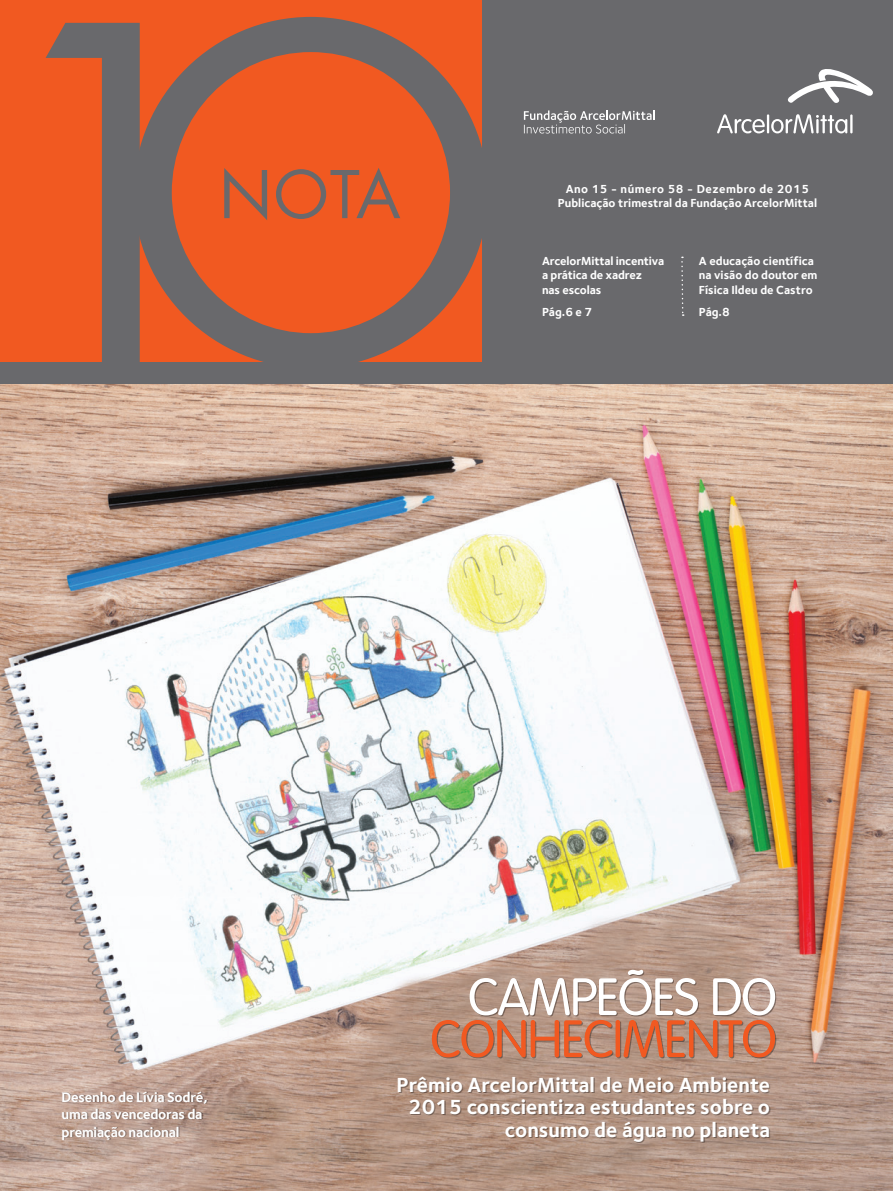
<style>
.page{position:relative;width:893px;height:1191px;background:#fff}
.page>*{position:absolute;margin:0;border:0;box-sizing:border-box;transform-origin:0 0}
.t1{font:450.3px "Futura";color:#69696c}
.t2{font:63.9px "Futura";color:#69696c}
.t3{font:300 51.6px/42px "VAG Rounded";letter-spacing:-.02em;color:#f15921;text-align:right}
.t4{font:700 21px/22.5px "Foundry Sterling";color:#fff;text-align:right}
.t5{font:700 14.25px/17.1px "Foundry Sterling";letter-spacing:-.02em;color:#fff}
.t6{font:700 12px/14.4px "Foundry Sterling";color:#fff}
.t7{font:700 12px "Foundry Sterling";letter-spacing:.04em;color:#fff}
.s1{color:#fff}
</style>
<div class="page">
<img style="left:0;top:383px;width:893px;height:808px">
<div style="left:0;top:0;width:893px;height:383px;background:#69696c"></div>
<div style="left:0;top:0;width:482px;height:361px;background:#f15921"></div>
<svg style="left:524px;top:110px;width:131px;height:24px"></svg>
<svg style="left:787px;top:69px;width:86px;height:34px"></svg>
<svg style="left:717px;top:114px;width:135px;height:19px"></svg>
<svg style="left:681px;top:257px;width:3px;height:59px"></svg>
<p class="t1" style="left:-26px;top:-113px;width:532px">1O</p>
<p class="t2" style="left:219px;top:151px;width:183px">NOTA</p>
<p class="t7" style="left:566px;top:181px;width:245px">Ano 15 - número 58 - Dezembro de 2015</p>
<p class="t6" style="left:558px;top:196px;width:261px">Publicação trimestral da Fundação ArcelorMittal</p>
<p class="t6" style="left:542px;top:253px;width:124px">ArcelorMittal incentiva a prática de xadrez<br>nas escolas</p>
<p class="t6" style="left:542px;top:304px;width:52px">Pág.6 e 7</p>
<p class="t6" style="left:699px;top:253px;width:120px">A educação científica na visão do doutor em<br>Física Ildeu de Castro</p>
<p class="t6" style="left:699px;top:304px;width:32px">Pág.8</p>
<p class="t5" style="left:62px;top:1088px;width:148px">Desenho de Lívia Sodré, uma das vencedoras da premiação nacional</p>
<p class="t3" style="left:430px;top:977px;width:348px"><span class="s1">CAMPEÕES DO<br></span>CONHECIMENTO</p>
<p class="t4" style="left:396px;top:1073px;width:375px">Prêmio ArcelorMittal de Meio Ambiente<br>2015 conscientiza estudantes sobre o consumo de água no planeta</p>
</div>
